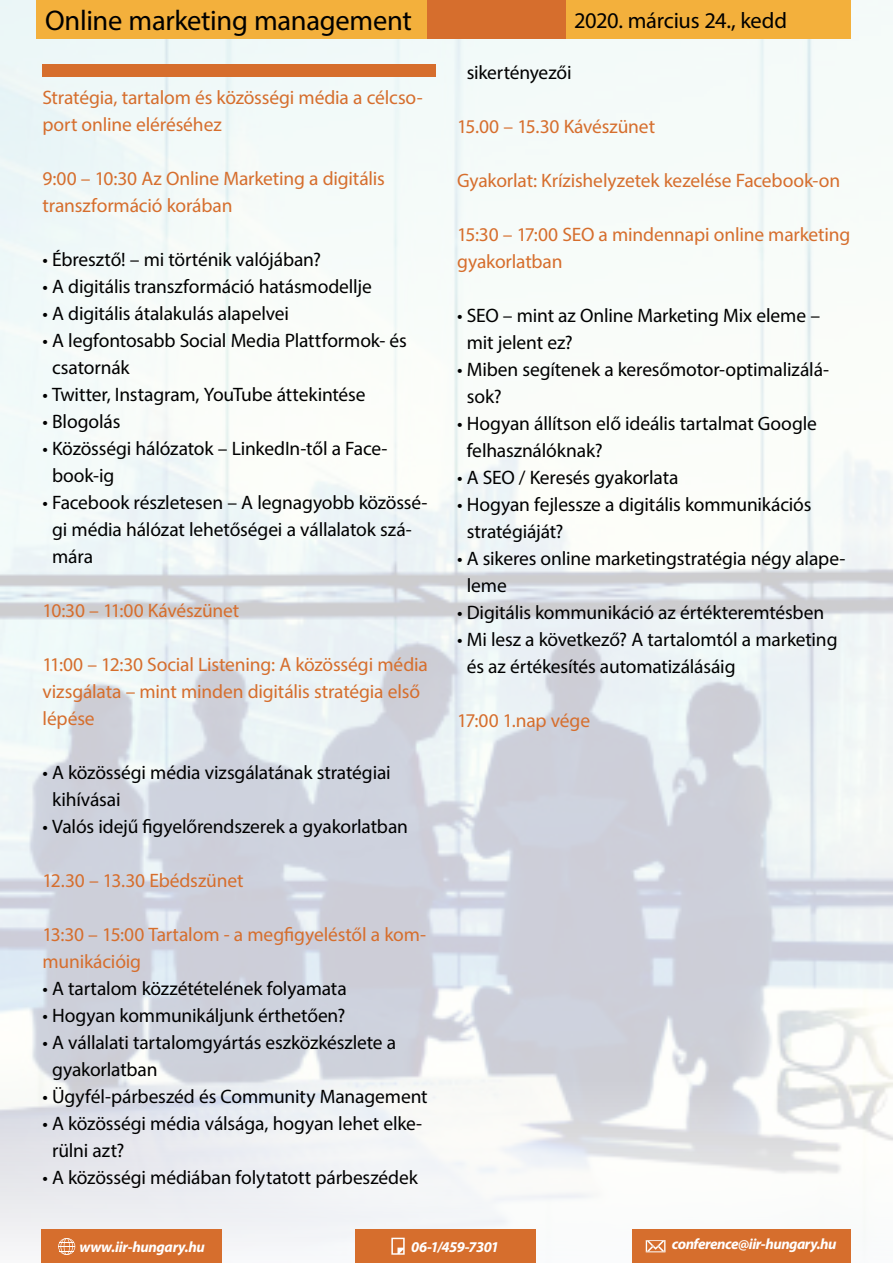
<style>
.page{position:relative;width:893px;height:1263px;background:#fff}
.page>*{position:absolute;margin:0;border:0;box-sizing:border-box;transform-origin:0 0}
.t1{font:28.5px "Myriad Pro";letter-spacing:-.01em;color:#000}
.t2{font:22.5px "Myriad Pro";letter-spacing:-.015em;color:#000}
.t3{font:19.5px/27px "Myriad Pro";letter-spacing:-.01em;color:#000}
.t4{font:19.5px/27px "Myriad Pro";letter-spacing:-.01em;color:#d66e2d}
.t5{font:italic 700 15px "Myriad Pro";letter-spacing:-.03em;color:#fff}
</style>
<div class="page">
<img style="left:0;top:0;width:893px;height:1263px">
<div style="left:43px;top:64px;width:393px;height:13px;background:#d66e2d"></div>
<div style="left:37px;top:0;width:399px;height:39px;background:#f3b03c"></div>
<div style="left:566px;top:0;width:284px;height:39px;background:#f3b03c"></div>
<div style="left:427px;top:0;width:139px;height:39px;background:#d66e2d"></div>
<div style="left:41px;top:1229px;width:181px;height:34px;background:#d66e2d"></div>
<svg style="left:58px;top:1238px;width:17px;height:17px"></svg>
<div style="left:355px;top:1229px;width:180px;height:34px;background:#d66e2d"></div>
<svg style="left:391px;top:1238px;width:14px;height:17px"></svg>
<div style="left:632px;top:1229px;width:218px;height:34px;background:#d66e2d"></div>
<svg style="left:646px;top:1240px;width:19px;height:13px"></svg>
<h1 class="t1" style="left:45px;top:3px;width:368px">Online marketing management</h1>
<p class="t2" style="left:574px;top:6px;width:214px">2020. március 24., kedd</p>
<p class="t4" style="left:43px;top:84px;width:382px">Stratégia, tartalom és közösségi média a célcso&shy;port online eléréséhez</p>
<p class="t4" style="left:43px;top:165px;width:344px">9:00 – 10:30 Az Online Marketing a digitális transzformáció korában</p>
<p class="t3" style="left:43px;top:246px;width:280px">• Ébresztő! – mi történik valójában?</p>
<p class="t3" style="left:43px;top:273px;width:331px">• A digitális transzformáció hatásmodellje</p>
<p class="t3" style="left:43px;top:300px;width:248px">• A digitális átalakulás alapelvei</p>
<p class="t3" style="left:52px;top:327px;width:356px;text-indent:-10px">• A legfontosabb Social Media Plattformok- és csatornák</p>
<p class="t3" style="left:43px;top:381px;width:325px">• Twitter, Instagram, YouTube áttekintése</p>
<p class="t3" style="left:43px;top:408px;width:79px">• Blogolás</p>
<p class="t3" style="left:52px;top:435px;width:337px;text-indent:-10px">• Közösségi hálózatok – LinkedIn-től a Face&shy;book-ig</p>
<p class="t3" style="left:52px;top:489px;width:377px;text-indent:-10px">• Facebook részletesen – A legnagyobb közössé&shy;gi média hálózat lehetőségei a vállalatok szá&shy;mára</p>
<p class="t4" style="left:43px;top:597px;width:198px">10:30 – 11:00 Kávészünet</p>
<p class="t4" style="left:43px;top:651px;width:387px">11:00 – 12:30 Social Listening: A közösségi média vizsgálata – mint minden digitális stratégia első lépése</p>
<p class="t3" style="left:52px;top:759px;width:340px;text-indent:-10px">• A közösségi média vizsgálatának stratégiai kihívásai</p>
<p class="t3" style="left:43px;top:813px;width:367px">• Valós idejű figyelőrendszerek a gyakorlatban</p>
<p class="t4" style="left:43px;top:867px;width:203px">12.30 – 13.30 Ebédszünet</p>
<p class="t4" style="left:43px;top:921px;width:385px">13:30 – 15:00 Tartalom - a megfigyeléstől a kom&shy;munikációig</p>
<p class="t3" style="left:43px;top:975px;width:306px">• A tartalom közzétételének folyamata</p>
<p class="t3" style="left:43px;top:1002px;width:304px">• Hogyan kommunikáljunk érthetően?</p>
<p class="t3" style="left:52px;top:1029px;width:346px;text-indent:-10px">• A vállalati tartalomgyártás eszközkészlete a gyakorlatban</p>
<p class="t3" style="left:43px;top:1083px;width:387px">• Ügyfél-párbeszéd és Community Management</p>
<p class="t3" style="left:52px;top:1110px;width:372px;text-indent:-10px">• A közösségi média válsága, hogyan lehet elke&shy;rülni azt?</p>
<p class="t3" style="left:43px;top:1164px;width:377px">• A közösségi médiában folytatott párbeszédek</p>
<p class="t3" style="left:467px;top:58px;width:106px">sikertényezői</p>
<p class="t4" style="left:457px;top:112px;width:199px">15.00 – 15.30 Kávészünet</p>
<p class="t4" style="left:457px;top:166px;width:385px">Gyakorlat: Krízishelyzetek kezelése Facebook-on</p>
<p class="t4" style="left:457px;top:220px;width:395px">15:30 – 17:00 SEO a mindennapi online marketing gyakorlatban</p>
<p class="t3" style="left:467px;top:301px;width:355px;text-indent:-10px">• SEO – mint az Online Marketing Mix eleme – mit jelent ez?</p>
<p class="t3" style="left:467px;top:355px;width:364px;text-indent:-10px">• Miben segítenek a keresőmotor-optimalizálá&shy;sok?</p>
<p class="t3" style="left:467px;top:409px;width:352px;text-indent:-10px">• Hogyan állítson elő ideális tartalmat Google felhasználóknak?</p>
<p class="t3" style="left:457px;top:463px;width:223px">• A SEO / Keresés gyakorlata</p>
<p class="t3" style="left:467px;top:490px;width:346px;text-indent:-10px">• Hogyan fejlessze a digitális kommunikációs stratégiáját?</p>
<p class="t3" style="left:467px;top:544px;width:380px;text-indent:-10px">• A sikeres online marketingstratégia négy alape&shy;leme</p>
<p class="t3" style="left:457px;top:598px;width:368px">• Digitális kommunikáció az értékteremtésben</p>
<p class="t3" style="left:467px;top:625px;width:372px;text-indent:-10px">• Mi lesz a következő? A tartalomtól a marketing és az értékesítés automatizálásáig</p>
<p class="t4" style="left:457px;top:706px;width:135px">17:00 1.nap vége</p>
<p class="t5" style="left:79px;top:1237px;width:127px">www.iir-hungary.hu</p>
<p class="t5" style="left:411px;top:1237px;width:89px">06-1/459-7301</p>
<p class="t5" style="left:672px;top:1234px;width:166px">conference@iir-hungary.hu</p>
</div>
